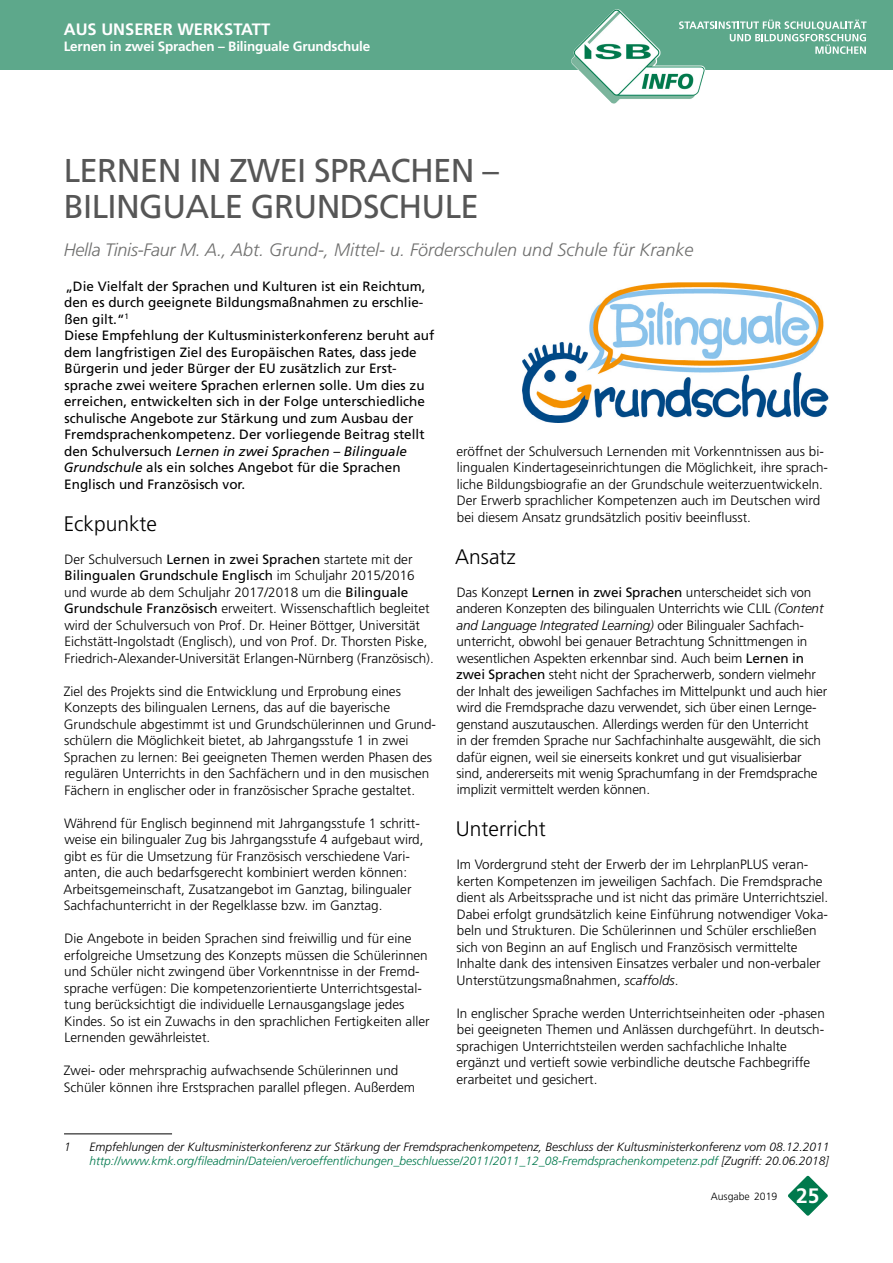
<style>
.page{position:relative;width:893px;height:1263px;background:#fff}
.page>*{position:absolute;margin:0;border:0;box-sizing:border-box;transform-origin:0 0}
.t1{font:33px/36px "Frutiger LT Std";letter-spacing:-.02em;color:#565656}
.t2{font:300 21px "Frutiger LT Std";color:#000}
.t3{font:italic 300 18px "Frutiger LT Std";color:#6f6f6e}
.t4{font:700 16.5px "Frutiger LT Std";color:#fff}
.t5{font:300 13.5px/16.5px "Frutiger LT Std";color:#000}
.t6{font:13.5px/16.5px "Frutiger LT Std";color:#000}
.t7{font:700 13.5px "Frutiger LT Std";letter-spacing:-.015em;color:#fff}
.t8{font:italic 300 12px/14.4px "Frutiger LT Std";color:#000}
.t9{font:300 10.5px "Frutiger LT Std";color:#000}
.s1{font-style:italic}
.s2{font-weight:400}
.s3{color:#00794d}
.s4{font-weight:700;font-size:20.85px;color:#fff}
</style>
<div class="page">
<div style="left:0;top:0;width:893px;height:70px;background:#5da88b"></div>
<svg style="left:788px;top:1175px;width:40px;height:41px"></svg>
<img style="left:571px;top:9px;width:130px;height:95px">
<svg style="left:679px;top:20px;width:188px;height:34px"></svg>
<img style="left:522px;top:283px;width:307px;height:139px">
<hr style="left:64px;top:1133px;width:108px;height:1px;background:#000">
<p class="t4" style="left:64px;top:20px;width:208px">AUS UNSERER WERKSTATT</p>
<p class="t7" style="left:64px;top:39px;width:308px">Lernen in zwei Sprachen – Bilinguale Grundschule</p>
<h1 class="t1" style="left:64px;top:153px;width:437px">LERNEN IN ZWEI SPRACHEN –<br>BILINGUALE GRUNDSCHULE</h1>
<h3 class="t3" style="left:64px;top:239px;width:631px">Hella Tinis-Faur M. A., Abt. Grund-, Mittel- u. Förderschulen und Schule für Kranke</h3>
<p class="t6" style="left:64px;top:278px;width:372px">„Die Vielfalt der Sprachen und Kulturen ist ein Reichtum, den es durch geeignete Bildungsmaßnahmen zu erschlie&shy;ßen gilt.“<sup>1<br></sup>Diese Empfehlung der Kultusministerkonferenz beruht auf dem langfristigen Ziel des Europäischen Rates, dass jede Bürgerin und jeder Bürger der EU zusätzlich zur Erst&shy;sprache zwei weitere Sprachen erlernen solle. Um dies zu erreichen, entwickelten sich in der Folge unterschiedliche schulische Angebote zur Stärkung und zum Ausbau der Fremdsprachenkompetenz. Der vorliegende Beitrag stellt den Schulversuch <span class="s1">Lernen in zwei Sprachen – Bilinguale Grundschule</span> als ein solches Angebot für die Sprachen Englisch und Französisch vor.</p>
<h2 class="t2" style="left:64px;top:511px;width:95px">Eckpunkte</h2>
<p class="t5" style="left:64px;top:551px;width:371px">Der Schulversuch <span class="s2">Lernen in zwei Sprachen</span> startete mit der <span class="s2">Bilingualen Grundschule Englisch</span> im Schuljahr 2015/2016 und wurde ab dem Schuljahr 2017/2018 um die <span class="s2">Bilinguale Grundschule Französisch</span> erweitert. Wissenschaftlich begleitet wird der Schulversuch von Prof. Dr. Heiner Böttger, Universität Eichstätt-Ingolstadt (Englisch), und von Prof. Dr. Thorsten Piske, Friedrich-Alexander-Universität Erlangen-Nürnberg (Französisch).</p>
<p class="t5" style="left:64px;top:683px;width:374px">Ziel des Projekts sind die Entwicklung und Erprobung eines Konzepts des bilingualen Lernens, das auf die bayerische Grundschule abgestimmt ist und Grundschülerinnen und Grund&shy;schülern die Möglichkeit bietet, ab Jahrgangsstufe 1 in zwei Sprachen zu lernen: Bei geeigneten Themen werden Phasen des regulären Unterrichts in den Sachfächern und in den musischen Fächern in englischer oder in französischer Sprache gestaltet.</p>
<p class="t5" style="left:63px;top:815px;width:362px">Während für Englisch beginnend mit Jahrgangsstufe 1 schritt&shy;weise ein bilingualer Zug bis Jahrgangsstufe 4 aufgebaut wird, gibt es für die Umsetzung für Französisch verschiedene Vari&shy;anten, die auch bedarfsgerecht kombiniert werden können:<br>Arbeitsgemeinschaft, Zusatzangebot im Ganztag, bilingualer Sachfachunterricht in der Regelklasse bzw. im Ganztag.</p>
<p class="t5" style="left:64px;top:930px;width:367px">Die Angebote in beiden Sprachen sind freiwillig und für eine erfolgreiche Umsetzung des Konzepts müssen die Schülerinnen und Schüler nicht zwingend über Vorkenntnisse in der Fremd&shy;sprache verfügen: Die kompetenzorientierte Unterrichtsgestal&shy;tung berücksichtigt die individuelle Lernausgangslage jedes Kindes. So ist ein Zuwachs in den sprachlichen Fertigkeiten aller Lernenden gewährleistet.</p>
<p class="t5" style="left:64px;top:1062px;width:353px">Zwei- oder mehrsprachig aufwachsende Schülerinnen und<br>Schüler können ihre Erstsprachen parallel pflegen. Außerdem</p>
<p class="t5" style="left:456px;top:443px;width:373px">eröffnet der Schulversuch Lernenden mit Vorkenntnissen aus bi&shy;lingualen Kindertageseinrichtungen die Möglichkeit, ihre sprach&shy;liche Bildungsbiografie an der Grundschule weiterzuentwickeln.<br>Der Erwerb sprachlicher Kompetenzen auch im Deutschen wird bei diesem Ansatz grundsätzlich positiv beeinflusst.</p>
<h2 class="t2" style="left:455px;top:544px;width:62px">Ansatz</h2>
<p class="t5" style="left:456px;top:584px;width:373px">Das Konzept <span class="s2">Lernen in zwei Sprachen</span> unterscheidet sich von anderen Konzepten des bilingualen Unterrichts wie CLIL <span class="s1">(Content and Language Integrated Learning)</span> oder Bilingualer Sachfach&shy;unterricht, obwohl bei genauer Betrachtung Schnittmengen in wesentlichen Aspekten erkennbar sind. Auch beim <span class="s2">Lernen in zwei Sprachen</span> steht nicht der Spracherwerb, sondern vielmehr der Inhalt des jeweiligen Sachfaches im Mittelpunkt und auch hier wird die Fremdsprache dazu verwendet, sich über einen Lernge&shy;genstand auszutauschen. Allerdings werden für den Unterricht<br>in der fremden Sprache nur Sachfachinhalte ausgewählt, die sich dafür eignen, weil sie einerseits konkret und gut visualisierbar sind, andererseits mit wenig Sprachumfang in der Fremdsprache implizit vermittelt werden können.</p>
<h2 class="t2" style="left:456px;top:817px;width:91px">Unterricht</h2>
<p class="t5" style="left:456px;top:856px;width:373px">Im Vordergrund steht der Erwerb der im LehrplanPLUS veran&shy;kerten Kompetenzen im jeweiligen Sachfach. Die Fremdsprache dient als Arbeitssprache und ist nicht das primäre Unterrichtsziel.<br>Dabei erfolgt grundsätzlich keine Einführung notwendiger Voka&shy;beln und Strukturen. Die Schülerinnen und Schüler erschließen sich von Beginn an auf Englisch und Französisch vermittelte Inhalte dank des intensiven Einsatzes verbaler und non-verbaler Unterstützungsmaßnahmen, <span class="s1">scaffolds</span>.</p>
<p class="t5" style="left:456px;top:1005px;width:370px">In englischer Sprache werden Unterrichtseinheiten oder -phasen bei geeigneten Themen und Anlässen durchgeführt. In deutsch&shy;sprachigen Unterrichtsteilen werden sachfachliche Inhalte ergänzt und vertieft sowie verbindliche deutsche Fachbegriffe erarbeitet und gesichert.</p>
<p class="t8" style="left:64px;top:1139px;width:8px">1</p>
<p class="t8" style="left:90px;top:1139px;width:741px">Empfehlungen der Kultusministerkonferenz zur Stärkung der Fremdsprachenkompetenz, Beschluss der Kultusministerkonferenz vom 08.12.2011 <span class="s3">http://www.kmk.org/fileadmin/Dateien/veroeffentlichungen_beschluesse/2011/2011_12_08-Fremdsprachenkompetenz.pdf</span> [Zugriff: 20.06.2018]</p>
<p class="t9" style="left:711px;top:1190px;width:110px">Ausgabe 2019 <span class="s4">25</span></p>
</div>
